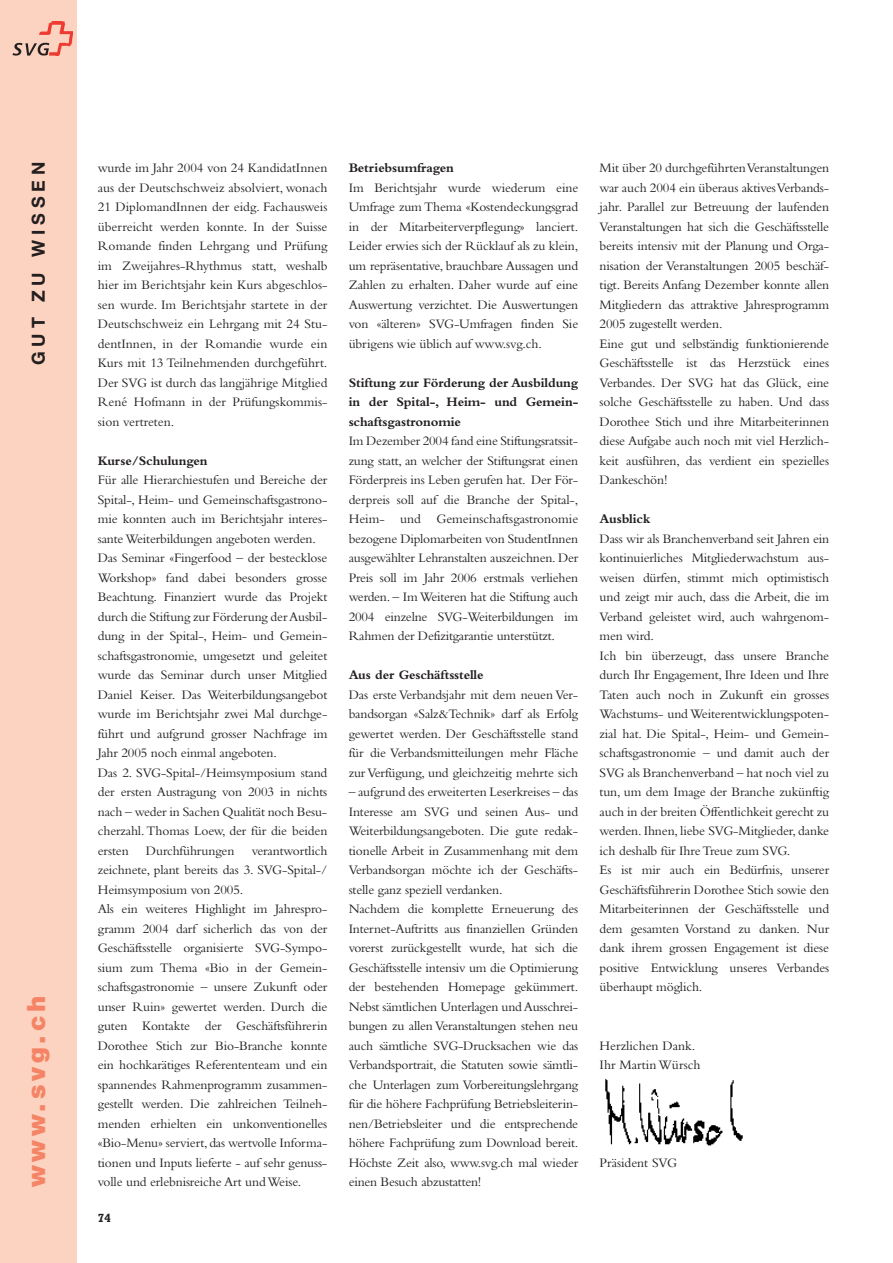
<style>
.page{position:relative;width:893px;height:1263px;background:#fff}
.page>*{position:absolute;margin:0;border:0;box-sizing:border-box;transform-origin:0 0}
.t1{font:900 25.05px "Helvetica Neue";color:#f48465}
.t2{font:700 18px "Helvetica Neue";letter-spacing:.28em;color:#231f20}
.t3{font:13.5px/19.5px "Bembo";letter-spacing:-.01em;color:#231f20}
.t4{font:700 13.5px/19.5px "Bembo";letter-spacing:-.01em;color:#231f20;text-align:justify}
.t5{font:700 12px "Rockwell";color:#231f20}
</style>
<div class="page">
<div style="left:0;top:0;width:77px;height:1263px;background:#fcd2c0"></div>
<img style="left:39px;top:22px;width:34px;height:33px">
<svg style="left:13px;top:43px;width:36px;height:13px"></svg>
<img style="left:605px;top:1079px;width:138px;height:67px">
<h2 class="t2" style="left:32px;top:365px;width:205px;rotate:-90deg">GUT ZU WISSEN</h2>
<h1 class="t1" style="left:27px;top:1187px;width:193px;rotate:-90deg">www.svg.ch</h1>
<p class="t3" style="left:98px;top:160px;width:231px;text-align:justify">wurde im Jahr 2004 von 24 KandidatInnen aus der Deutschschweiz absolviert, wonach 21 DiplomandInnen der eidg. Fachausweis überreicht werden konnte. In der Suisse Romande finden Lehrgang und Prüfung im Zweijahres-Rhythmus statt, weshalb hier im Berichtsjahr kein Kurs abgeschlos&shy;sen wurde. Im Berichtsjahr startete in der Deutschschweiz ein Lehrgang mit 24 Stu&shy;dentInnen, in der Romandie wurde ein Kurs mit 13 Teilnehmenden durchgeführt.<br>Der SVG ist durch das langjährige Mitglied René Hofmann in der Prüfungskommis&shy;sion vertreten.</p>
<p class="t4" style="left:98px;top:452px;width:111px">Kurse/Schulungen</p>
<p class="t3" style="left:98px;top:472px;width:231px">Für alle Hierarchiestufen und Bereiche der Spital-, Heim- und Gemeinschaftsgastrono&shy;mie konnten auch im Berichtsjahr interes&shy;sante Weiterbildungen angeboten werden.<br>Das Seminar «Fingerfood – der bestecklose Workshop» fand dabei besonders grosse Beachtung. Finanziert wurde das Projekt durch die Stiftung zur Förderung der Ausbil&shy;dung in der Spital-, Heim- und Gemein&shy;schaftsgastronomie, umgesetzt und geleitet wurde das Seminar durch unser Mitglied Daniel Keiser. Das Weiterbildungsangebot wurde im Berichtsjahr zwei Mal durchge&shy;führt und aufgrund grosser Nachfrage im Jahr 2005 noch einmal angeboten.<br>Das 2. SVG-Spital-/Heimsymposium stand der ersten Austragung von 2003 in nichts nach – weder in Sachen Qualität noch Besu&shy;cherzahl. Thomas Loew, der für die beiden ersten</p>
<p class="t3" style="left:98px;top:842px;width:231px;text-indent:154px">verantwortlich zeichnete, plant bereits das 3. SVG-Spital-/ Heimsymposium von 2005.<br>Als ein weiteres Highlight im Jahrespro&shy;gramm 2004 darf sicherlich das von der Geschäftsstelle organisierte SVG-Sympo&shy;sium zum Thema «Bio in der Gemein&shy;schaftsgastronomie – unsere Zukunft oder unser Ruin» gewertet werden. Durch die guten Kontakte der Geschäftsführerin Dorothee Stich zur Bio-Branche konnte ein hochkarätiges Referententeam und ein spannendes Rahmenprogramm zusammen&shy;gestellt werden. Die zahlreichen Teilneh&shy;menden erhielten ein unkonventionelles «Bio-Menu» serviert,das wertvolle Informa&shy;tionen und Inputs lieferte - auf sehr genuss&shy;volle und erlebnisreiche Art und Weise.</p>
<p class="t3" style="left:146px;top:842px;width:90px">Durchführungen</p>
<p class="t5" style="left:98px;top:1214px;width:15px">74</p>
<p class="t4" style="left:349px;top:160px;width:107px">Betriebsumfragen</p>
<p class="t3" style="left:349px;top:179px;width:231px;text-align:justify">Im Berichtsjahr wurde wiederum eine Umfrage zum Thema «Kostendeckungsgrad in der Mitarbeiterverpflegung» lanciert.<br>Leider erwies sich der Rücklauf als zu klein, um repräsentative, brauchbare Aussagen und Zahlen zu erhalten. Daher wurde auf eine Auswertung verzichtet. Die Auswertungen von «älteren» SVG-Umfragen finden Sie übrigens wie üblich auf www.svg.ch.</p>
<p class="t4" style="left:349px;top:374px;width:231px">Stiftung zur Förderung der Ausbildung in der Spital-, Heim- und Gemein&shy;schaftsgastronomie</p>
<p class="t3" style="left:349px;top:433px;width:231px;text-align:justify">Im Dezember 2004 fand eine Stiftungsratssit&shy;zung statt, an welcher der Stiftungsrat einen Förderpreis ins Leben gerufen hat. Der För&shy;derpreis soll auf die Branche der Spital-, Heim- und Gemeinschaftsgastronomie bezogene Diplomarbeiten von StudentInnen ausgewählter Lehranstalten auszeichnen. Der Preis soll im Jahr 2006 erstmals verliehen werden. – Im Weiteren hat die Stiftung auch 2004 einzelne SVG-Weiterbildungen im Rahmen der Defizitgarantie unterstützt.</p>
<p class="t4" style="left:349px;top:667px;width:136px">Aus der Geschäftsstelle</p>
<p class="t3" style="left:349px;top:686px;width:231px;text-align:justify">Das erste Verbandsjahr mit dem neuen Ver&shy;bandsorgan «Salz&amp;Technik» darf als Erfolg gewertet werden. Der Geschäftsstelle stand für die Verbandsmitteilungen mehr Fläche zur Verfügung, und gleichzeitig mehrte sich</p>
<p class="t3" style="left:349px;top:784px;width:231px">– aufgrund des erweiterten Leserkreises – das Interesse am SVG und seinen Aus- und Weiterbildungsangeboten. Die gute redak&shy;tionelle Arbeit in Zusammenhang mit dem Verbandsorgan möchte ich der Geschäfts&shy;stelle ganz speziell verdanken.<br>Nachdem die komplette Erneuerung des Internet-Auftritts aus finanziellen Gründen vorerst zurückgestellt wurde, hat sich die Geschäftsstelle intensiv um die Optimierung der bestehenden Homepage gekümmert.<br>Nebst sämtlichen Unterlagen und Ausschrei&shy;bungen zu allen Veranstaltungen stehen neu auch sämtliche SVG-Drucksachen wie das Verbandsportrait, die Statuten sowie sämtli&shy;che Unterlagen zum Vorbereitungslehrgang für die höhere Fachprüfung Betriebsleiterin&shy;nen/Betriebsleiter und die entsprechende höhere Fachprüfung zum Download bereit.<br>Höchste Zeit also, www.svg.ch mal wieder einen Besuch abzustatten!</p>
<p class="t3" style="left:600px;top:160px;width:231px">Mit über 20 durchgeführten Veranstaltungen war auch 2004 ein überaus aktives Verbands&shy;jahr. Parallel zur Betreuung der laufenden Veranstaltungen hat sich die Geschäftsstelle bereits intensiv mit der Planung und Orga&shy;nisation der Veranstaltungen 2005 beschäf&shy;tigt. Bereits Anfang Dezember konnte allen Mitgliedern das attraktive Jahresprogramm 2005 zugestellt werden.<br>Eine gut und selbständig funktionierende Geschäftsstelle ist das Herzstück eines Verbandes. Der SVG hat das Glück, eine solche Geschäftsstelle zu haben. Und dass Dorothee Stich und ihre Mitarbeiterinnen diese Aufgabe auch noch mit viel Herzlich&shy;keit ausführen, das verdient ein spezielles Dankeschön!</p>
<p class="t4" style="left:600px;top:511px;width:52px">Ausblick</p>
<p class="t3" style="left:600px;top:530px;width:231px">Dass wir als Branchenverband seit Jahren ein kontinuierliches Mitgliederwachstum aus&shy;weisen dürfen, stimmt mich optimistisch und zeigt mir auch, dass die Arbeit, die im Verband geleistet wird, auch wahrgenom&shy;men wird.<br>Ich bin überzeugt, dass unsere Branche durch Ihr Engagement, Ihre Ideen und Ihre Taten auch noch in Zukunft ein grosses Wachstums- und Weiterentwicklungspoten&shy;zial hat. Die Spital-, Heim- und Gemein&shy;schaftsgastronomie – und damit auch der SVG als Branchenverband – hat noch viel zu tun, um dem Image der Branche zukünftig auch in der breiten Öffentlichkeit gerecht zu werden. Ihnen, liebe SVG-Mitglieder, danke ich deshalb für Ihre Treue zum SVG.<br>Es ist mir auch ein Bedürfnis, unserer Geschäftsführerin Dorothee Stich sowie den Mitarbeiterinnen der Geschäftsstelle und dem gesamten Vorstand zu danken. Nur dank ihrem grossen Engagement ist diese positive Entwicklung unseres Verbandes überhaupt möglich.</p>
<p class="t3" style="left:600px;top:1037px;width:103px">Herzlichen Dank.<br>Ihr Martin Würsch</p>
<p class="t3" style="left:600px;top:1154px;width:79px">Präsident SVG</p>
</div>
